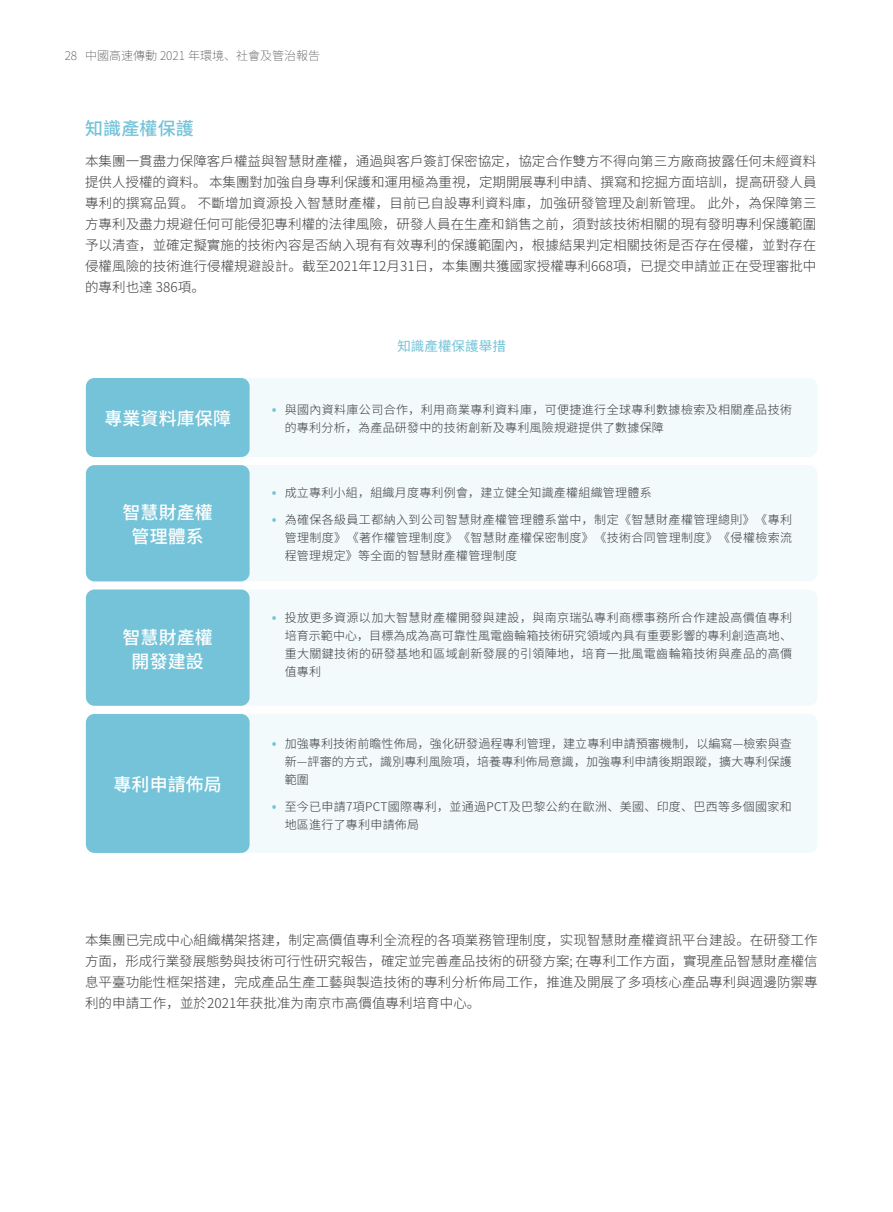
<style>
.page{position:relative;width:893px;height:1212px;background:#fff}
.page>*{position:absolute;margin:0;border:0;box-sizing:border-box;transform-origin:0 0}
.正文{font:500 18px/24px "Source Han Sans CN";letter-spacing:.005em;color:#fff;text-align:center}
.小標題{font:500 18px "Source Han Sans CN";letter-spacing:.01em;color:#74c3d8}
.正文-2{font:300 13.5px/21px "Source Han Sans CN";letter-spacing:.005em;color:#3c3b3b;text-align:justify}
.正文-3{font:13.5px "Source Han Sans CN";letter-spacing:.005em;color:#74c3d8}
.t1{font:300 12px/18px "Source Han Sans CN";letter-spacing:.025em;color:#3c3b3b;text-align:justify}
.t2{font:200 12px "Source Han Sans CN";color:#3c3b3b}
.s1{font-weight:500;font-size:13.5px;color:#74c3d8}
</style>
<div class="page">
<div style="left:86px;top:378px;width:731px;height:79px;background:#f2fafb;border-radius:9px"></div>
<div style="left:86px;top:465px;width:731px;height:116px;background:#f2fafb;border-radius:9px"></div>
<div style="left:86px;top:589px;width:731px;height:117px;background:#f2fafb;border-radius:9px"></div>
<div style="left:86px;top:714px;width:731px;height:139px;background:#f2fafb;border-radius:9px"></div>
<div style="left:86px;top:378px;width:164px;height:79px;background:#74c3d8;border-radius:9px"></div>
<div style="left:86px;top:465px;width:164px;height:116px;background:#74c3d8;border-radius:9px"></div>
<div style="left:86px;top:589px;width:164px;height:117px;background:#74c3d8;border-radius:9px"></div>
<div style="left:86px;top:714px;width:164px;height:139px;background:#74c3d8;border-radius:9px"></div>
<p class="t2" style="left:65px;top:49px;width:257px">28 中國高速傳動 2021 年環境、社會及管治報告</p>
<p class="小標題" style="left:85px;top:118px;width:110px">知識產權保護</p>
<p class="正文-2" style="left:85px;top:151px;width:733px">本集團一貫盡力保障客戶權益與智慧財產權，通過與客戶簽訂保密協定，協定合作雙方不得向第三方廠商披露任何未經資料提供人授權的資料。 本集團對加強自身專利保護和運用極為重視，定期開展專利申請、撰寫和挖掘方面培訓，提高研發人員專利的撰寫品質。 不斷增加資源投入智慧財產權，目前已自設專利資料庫，加強研發管理及創新管理。 此外，為保障第三方專利及盡力規避任何可能侵犯專利權的法律風險，研發人員在生產和銷售之前，須對該技術相關的現有發明專利保護範圍予以清查，並確定擬實施的技術內容是否納入現有有效專利的保護範圍內，根據結果判定相關技術是否存在侵權，並對存在侵權風險的技術進行侵權規避設計。截至2021年12月31日，本集團共獲國家授權專利668項，已提交申請並正在受理審批中的專利也達 386項。</p>
<p class="正文" style="left:104px;top:407px;width:128px">專業資料庫保障</p>
<p class="正文" style="left:123px;top:501px;width:92px">智慧財產權管理體系</p>
<p class="正文" style="left:123px;top:625px;width:92px">智慧財產權開發建設</p>
<p class="正文" style="left:114px;top:773px;width:110px">專利申請佈局</p>
<p class="正文-3" style="left:397px;top:338px;width:110px">知識產權保護舉措</p>
<p class="t1" style="left:285px;top:401px;width:509px;text-indent:-13px"><span class="s1">•</span> 與國內資料庫公司合作，利用商業專利資料庫，可便捷進行全球專利數據檢索及相關產品技術的專利分析，為產品研發中的技術創新及專利風險規避提供了數據保障</p>
<p class="t1" style="left:272px;top:484px;width:381px"><span class="s1">•</span> 成立專利小組，組織月度專利例會，建立健全知識產權組織管理體系</p>
<p class="t1" style="left:285px;top:511px;width:509px;text-indent:-13px"><span class="s1">•</span> 為確保各級員工都納入到公司智慧財產權管理體系當中，制定《智慧財產權管理總則》《專利管理制度》《著作權管理制度》《智慧財產權保密制度》《技術合同管理制度》《侵權檢索流程管理規定》等全面的智慧財產權管理制度</p>
<p class="t1" style="left:285px;top:608px;width:509px;text-indent:-13px"><span class="s1">•</span> 投放更多資源以加大智慧財產權開發與建設，與南京瑞弘專利商標事務所合作建設高價值專利培育示範中心，目標為成為高可靠性風電齒輪箱技術研究領域內具有重要影響的專利創造高地、重大關鍵技術的研發基地和區域創新發展的引領陣地，培育一批風電齒輪箱技術與產品的高價值專利</p>
<p class="t1" style="left:285px;top:735px;width:509px;text-indent:-13px"><span class="s1">•</span> 加強專利技術前瞻性佈局，強化研發過程專利管理，建立專利申請預審機制，以編寫—檢索與查新—評審的方式，識別專利風險項，培養專利佈局意識，加強專利申請後期跟蹤，擴大專利保護範圍</p>
<p class="t1" style="left:285px;top:798px;width:509px;text-indent:-13px"><span class="s1">•</span> 至今已申請7項PCT國際專利，並通過PCT及巴黎公約在歐洲、美國、印度、巴西等多個國家和地區進行了專利申請佈局</p>
<p class="正文-2" style="left:85px;top:929px;width:734px">本集團已完成中心組織構架搭建，制定高價值專利全流程的各項業務管理制度，实现智慧財產權資訊平台建設。在研發工作方面，形成行業發展態勢與技術可行性研究報告，確定並完善產品技術的研發方案; 在專利工作方面，實現產品智慧財產權信息平臺功能性框架搭建，完成產品生產工藝與製造技術的專利分析佈局工作，推進及開展了多項核心產品專利與週邊防禦專利的申請工作，並於2021年获批准为南京市高價值專利培育中心。</p>
</div>
